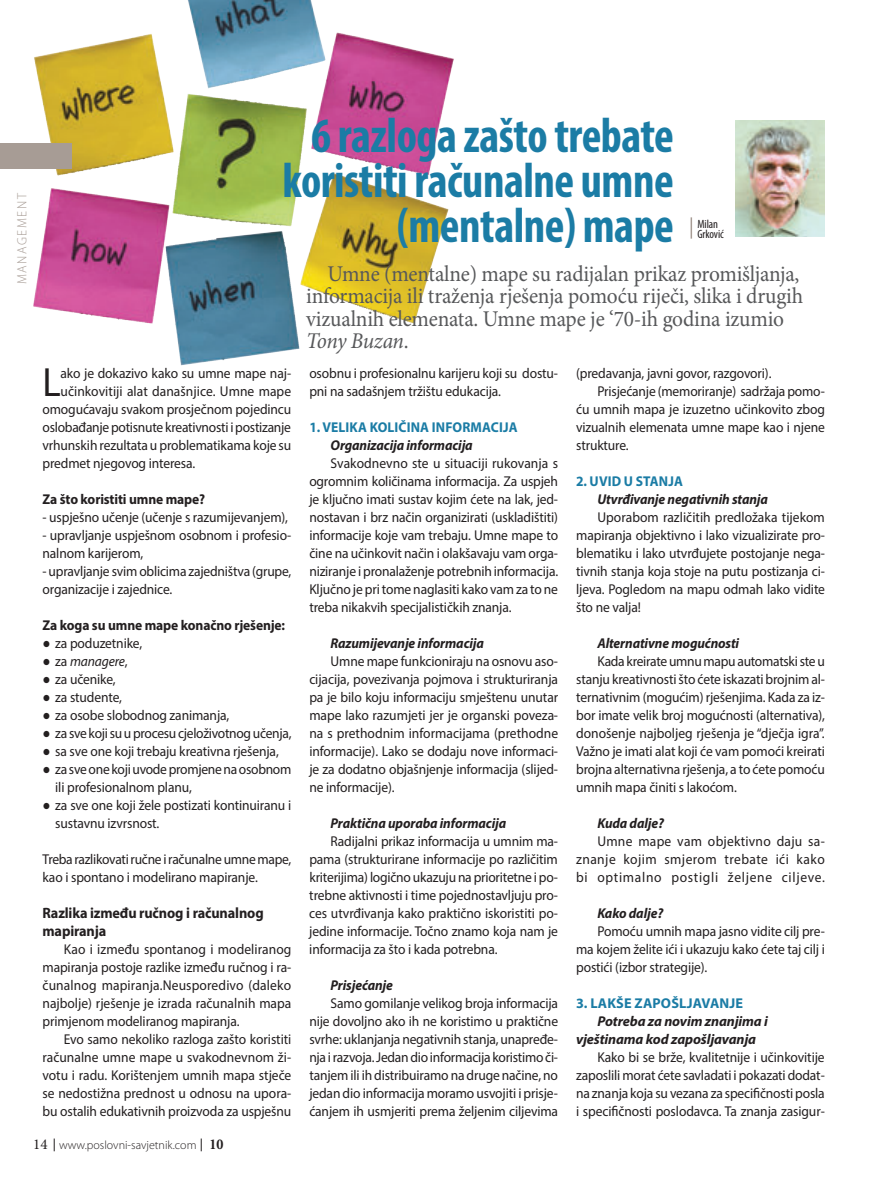
<style>
.page{position:relative;width:893px;height:1191px;background:#fff}
.page>*{position:absolute;margin:0;border:0;box-sizing:border-box;transform-origin:0 0}
.t1{font:700 condensed 49.5px/45px "Myriad Pro";letter-spacing:-.01em;color:#1b7ca5;text-align:right;scale:.95 1}
.t2{font:40.95px "Myriad Pro";color:#231f20;scale:.95 1}
.t3{font:22.5px/22.5px "Minion Pro";letter-spacing:-.01em;color:#57585a;scale:.95 1}
.t4{font:700 15px/18px "Myriad Pro";letter-spacing:-.01em;color:#231f20;scale:.95 1}
.t5{font:14.25px/18px "Myriad Pro";letter-spacing:-.01em;color:#231f20;text-align:justify;scale:.95 1}
.t6{font:italic 700 14.25px "Myriad Pro";letter-spacing:-.01em;color:#231f20;scale:.95 1}
.t7{font:700 14.25px "Myriad Pro";letter-spacing:-.01em;color:#231f20;scale:.95 1}
.t8{font:italic 700 14.25px/18px "Myriad Pro";letter-spacing:-.01em;color:#231f20}
.t9{font:700 14.25px "Myriad Pro";letter-spacing:.01em;color:#1b7ca5;scale:.95 1}
.t10{font:700 14.25px "Myriad Pro";letter-spacing:.01em;color:#1b7ca5}
.t11{font:italic 14.25px "Myriad Pro";letter-spacing:-.01em;color:#231f20;scale:.95 1}
.t12{font:300 13.5px "Myriad Pro";letter-spacing:.12em;color:#a79c95;scale:.95 1}
.t13{font:300 12px "Myriad Pro";color:#231f20}
.t14{font:condensed 12px/10.5px "Myriad Pro";letter-spacing:-.005em;color:#231f20}
.s1{font-family:"Times New Roman"}
.s2{font-family:"Times New Roman";font-style:normal}
.s3{font-style:normal}
.s4{font-family:"Minion Pro";font-weight:400;font-size:15px}
.s5{font-family:"Minion Pro";font-weight:700;font-stretch:condensed;font-size:15px}
.s6{font-style:italic}
</style>
<div class="page">
<svg style="left:54px;top:1138px;width:1px;height:13px"></svg>
<svg style="left:201px;top:1138px;width:1px;height:13px"></svg>
<img style="left:1px;top:0;width:453px;height:366px">
<img style="left:736px;top:120px;width:88px;height:117px">
<svg style="left:691px;top:217px;width:1px;height:22px"></svg>
<div style="left:0;top:144px;width:72px;height:25px;background:#a79c95"></div>
<p class="t12" style="left:14px;top:284px;width:97px;rotate:-90deg">MANAGEMENT</p>
<h1 class="t1" style="left:283px;top:112px;width:413px">6 razloga zašto trebate koristiti računalne umne (mentalne) mape</h1>
<p class="t14" style="left:697px;top:218px;width:28px">Milan<br>Grković</p>
<h2 class="t2" style="left:43px;top:357px;width:21px">L</h2>
<p class="t5" style="left:60px;top:364px;width:244px">ako je dokazivo kako su umne mape naj-</p>
<p class="t5" style="left:60px;top:382px;width:244px">učinkovitiji alat današnjice. Umne mape</p>
<p class="t5" style="left:43px;top:400px;width:263px">omogućavaju svakom prosječnom pojedincu</p>
<p class="t5" style="left:43px;top:418px;width:263px">oslobađanje potisnute kreativnosti i postizanje</p>
<p class="t5" style="left:43px;top:436px;width:263px">vrhunskih rezultata u problematikama koje su</p>
<p class="t5" style="left:43px;top:454px;width:162px">predmet njegovog interesa.</p>
<p class="t7" style="left:43px;top:490px;width:173px">Za što koristiti umne mape?</p>
<p class="t5" style="left:43px;top:508px;width:260px">- uspješno učenje (učenje s razumijevanjem),</p>
<p class="t5" style="left:43px;top:526px;width:263px">- upravljanje uspješnom osobnom i profesio&shy;nalnom karijerom,</p>
<p class="t5" style="left:43px;top:562px;width:263px">- upravljanje svim oblicima zajedništva (grupe, organizacije i zajednice.</p>
<p class="t7" style="left:43px;top:616px;width:257px">Za koga su umne mape konačno rješenje:</p>
<p class="t5" style="left:43px;top:634px;width:106px"><span class="s1">●</span> za poduzetnike,</p>
<p class="t11" style="left:43px;top:652px;width:91px"><span class="s2">●</span> <span class="s3">za</span> managere<span class="s3">,</span></p>
<p class="t5" style="left:43px;top:670px;width:79px"><span class="s1">●</span> za učenike,</p>
<p class="t5" style="left:43px;top:688px;width:85px"><span class="s1">●</span> za studente,</p>
<p class="t5" style="left:43px;top:706px;width:198px"><span class="s1">●</span> za osobe slobodnog zanimanja,</p>
<p class="t5" style="left:43px;top:724px;width:264px"><span class="s1">●</span> za sve koji su u procesu cjeloživotnog učenja,</p>
<p class="t5" style="left:43px;top:742px;width:250px"><span class="s1">●</span> sa sve one koji trebaju kreativna rješenja,</p>
<p class="t5" style="left:55px;top:760px;width:250px;text-indent:-13px"><span class="s1">●</span> za sve one koji uvode promjene na osobnom ili profesionalnom planu,</p>
<p class="t5" style="left:55px;top:796px;width:250px;text-indent:-13px"><span class="s1">●</span> za sve one koji žele postizati kontinuiranu i sustavnu izvrsnost.</p>
<p class="t5" style="left:43px;top:850px;width:263px">Treba razlikovati ručne i računalne umne mape, kao i spontano i modelirano mapiranje.</p>
<p class="t4" style="left:43px;top:903px;width:234px">Razlika između ručnog i računalnog mapiranja</p>
<p class="t5" style="left:43px;top:940px;width:264px;text-indent:21px">Kao i između spontanog i modeliranog mapiranja postoje razlike između ručnog i ra&shy;čunalnog mapiranja.Neusporedivo (daleko najbolje) rješenje je izrada računalnih mapa primjenom modeliranog mapiranja.</p>
<p class="t5" style="left:43px;top:1030px;width:263px;text-indent:21px">Evo samo nekoliko razloga zašto koristiti računalne umne mape u svakodnevnom ži&shy;votu i radu. Korištenjem umnih mapa stječe se nedostižna prednost u odnosu na upora&shy;bu ostalih edukativnih proizvoda za uspješnu</p>
<p class="t13" style="left:33px;top:1137px;width:192px"><span class="s4">14</span> www.poslovni-savjetnik.com <span class="s5">10</span></p>
<h3 class="t3" style="left:306px;top:263px;width:525px;text-indent:21px">Umne (mentalne) mape su radijalan prikaz promišljanja, informacija ili traženja rješenja pomoću riječi, slika i drugih vizualnih elemenata. Umne mape je ‘70-ih godina izumio <span class="s6">Tony Buzan</span>.</h3>
<p class="t5" style="left:309px;top:364px;width:263px">osobnu i profesionalnu karijeru koji su dostu&shy;pni na sadašnjem tržištu edukacija.</p>
<p class="t9" style="left:309px;top:418px;width:221px">1. VELIKA KOLIČINA INFORMACIJA</p>
<p class="t6" style="left:331px;top:436px;width:151px">Organizacija informacija</p>
<p class="t5" style="left:309px;top:454px;width:263px;text-indent:21px">Svakodnevno ste u situaciji rukovanja s ogromnim količinama informacija. Za uspjeh je ključno imati sustav kojim ćete na lak, jed&shy;nostavan i brz način organizirati (uskladištiti) informacije koje vam trebaju. Umne mape to čine na učinkovit način i olakšavaju vam orga&shy;niziranje i pronalaženje potrebnih informacija.<br>Ključno je pri tome naglasiti kako vam za to ne treba nikakvih specijalističkih znanja.</p>
<p class="t6" style="left:331px;top:634px;width:163px">Razumijevanje informacija</p>
<p class="t5" style="left:309px;top:652px;width:264px;text-indent:21px">Umne mape funkcioniraju na osnovu aso&shy;cijacija, povezivanja pojmova i strukturiranja pa je bilo koju informaciju smještenu unutar mape lako razumjeti jer je organski poveza&shy;na s prethodnim informacijama (prethodne informacije). Lako se dodaju nove informaci&shy;je za dodatno objašnjenje informacija (slijed&shy;ne informacije).</p>
<p class="t6" style="left:331px;top:814px;width:186px">Praktična uporaba informacija</p>
<p class="t5" style="left:309px;top:832px;width:263px;text-indent:21px">Radijalni prikaz informacija u umnim ma&shy;pama (strukturirane informacije po različitim kriterijima) logično ukazuju na prioritetne i po&shy;trebne aktivnosti i time pojednostavljuju pro&shy;ces utvrđivanja kako praktično iskoristiti po&shy;jedine informacije. Točno znamo koja nam je informacija za što i kada potrebna.</p>
<p class="t6" style="left:331px;top:976px;width:67px">Prisjećanje</p>
<p class="t5" style="left:309px;top:994px;width:263px;text-indent:21px">Samo gomilanje velikog broja informacija nije dovoljno ako ih ne koristimo u praktične svrhe: uklanjanja negativnih stanja, unapređe&shy;nja i razvoja. Jedan dio informacija koristimo či&shy;tanjem ili ih distribuiramo na druge načine, no jedan dio informacija moramo usvojiti i prisje&shy;ćanjem ih usmjeriti prema željenim ciljevima</p>
<p class="t5" style="left:576px;top:364px;width:207px">(predavanja, javni govor, razgovori).</p>
<p class="t5" style="left:597px;top:382px;width:241px">Prisjećanje (memoriranje) sadržaja pomo-</p>
<p class="t5" style="left:576px;top:400px;width:264px">ću umnih mapa je izuzetno učinkovito zbog</p>
<p class="t5" style="left:576px;top:418px;width:263px">vizualnih elemenata umne mape kao i njene</p>
<p class="t5" style="left:576px;top:436px;width:57px">strukture.</p>
<p class="t9" style="left:576px;top:472px;width:114px">2. UVID U STANJA</p>
<p class="t6" style="left:597px;top:490px;width:181px">Utvrđivanje negativnih stanja</p>
<p class="t5" style="left:576px;top:508px;width:264px;text-indent:21px">Uporabom različitih predložaka tijekom mapiranja objektivno i lako vizualizirate pro&shy;blematiku i lako utvrđujete postojanje nega&shy;tivnih stanja koja stoje na putu postizanja ci&shy;ljeva. Pogledom na mapu odmah lako vidite što ne valja!</p>
<p class="t6" style="left:597px;top:634px;width:151px">Alternativne mogućnosti</p>
<p class="t5" style="left:576px;top:652px;width:263px;text-indent:21px">Kada kreirate umnu mapu automatski ste u stanju kreativnosti što ćete iskazati brojnim al&shy;ternativnim (mogućim) rješenjima. Kada za iz&shy;bor imate velik broj mogućnosti (alternativa), donošenje najboljeg rješenja je “dječja igra”.<br>Važno je imati alat koji će vam pomoći kreirati brojna alternativna rješenja, a to ćete pomoću umnih mapa činiti s lakoćom.</p>
<p class="t6" style="left:597px;top:814px;width:72px">Kuda dalje?</p>
<p class="t5" style="left:576px;top:832px;width:263px;text-indent:21px">Umne mape vam objektivno daju sa&shy;znanje kojim smjerom trebate ići kako bi optimalno postigli željene ciljeve.</p>
<p class="t6" style="left:597px;top:904px;width:71px">Kako dalje?</p>
<p class="t5" style="left:576px;top:922px;width:263px;text-indent:21px">Pomoću umnih mapa jasno vidite cilj pre&shy;ma kojem želite ići i ukazuju kako ćete taj cilj i postići (izbor strategije).</p>
<p class="t10" style="left:576px;top:994px;width:168px">3. LAKŠE ZAPOŠLJAVANJE</p>
<p class="t8" style="left:576px;top:1012px;width:193px;text-indent:21px">Potreba za novim znanjima i vještinama kod zapošljavanja</p>
<p class="t5" style="left:576px;top:1048px;width:263px;text-indent:21px">Kako bi se brže, kvalitetnije i učinkovitije zaposlili morat ćete savladati i pokazati dodat&shy;na znanja koja su vezana za specifičnosti posla i specifičnosti poslodavca. Ta znanja zasigur-</p>
</div>
